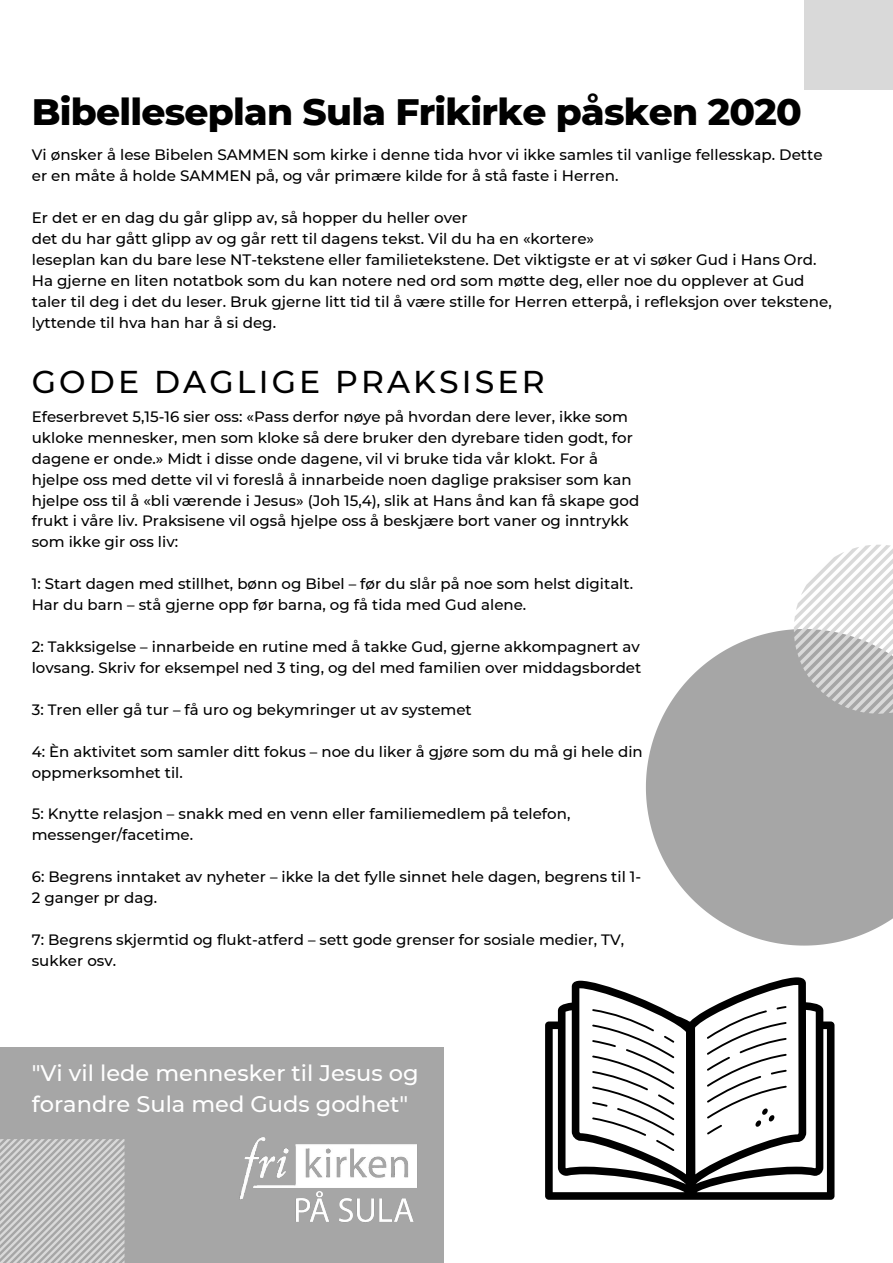
<style>
.page{position:relative;width:893px;height:1263px;background:#fff}
.page>*{position:absolute;margin:0;border:0;box-sizing:border-box;transform-origin:0 0}
.t1{font:800 37.5px "Montserrat";letter-spacing:-.02em;color:#000}
.t2{font:500 31.5px "Montserrat";letter-spacing:.1em;color:#000}
.t3{font:500 22.5px/31.4px "Montserrat";color:#fff}
.t4{font:500 15.08px/21px "Montserrat";color:#000}
.t5{font:500 15px/20.9px "Montserrat";color:#000}
</style>
<div class="page">
<div style="left:0;top:1047px;width:444px;height:216px;background:#a6a6a6"></div>
<div style="left:804px;top:0;width:89px;height:89px;background:#d9d9d9"></div>
<svg style="left:646px;top:629px;width:247px;height:316px;fill:#a6a6a6"></svg>
<svg style="left:545px;top:977px;width:289px;height:223px"></svg>
<svg style="left:592px;top:1009px;width:82px;height:142px"></svg>
<svg style="left:707px;top:1006px;width:79px;height:128px"></svg>
<svg style="left:794px;top:545px;width:99px;height:169px"></svg>
<img style="left:239px;top:1137px;width:178px;height:85px">
<svg style="left:0;top:1139px;width:124px;height:124px"></svg>
<h1 class="t1" style="left:32px;top:89px;width:771px">Bibelleseplan Sula Frikirke påsken 2020</h1>
<p class="t4" style="left:32px;top:144px;width:792px">Vi ønsker å lese Bibelen SAMMEN som kirke i denne tida hvor vi ikke samles til vanlige fellesskap. Dette er en måte å holde SAMMEN på, og vår primære kilde for å stå faste i Herren.</p>
<p class="t4" style="left:32px;top:207px;width:801px">Er det er en dag du går glipp av, så hopper du heller over<br>det du har gått glipp av og går rett til dagens tekst. Vil du ha en «kortere»<br>leseplan kan du bare lese NT-tekstene eller familietekstene. Det viktigste er at vi søker Gud i Hans Ord.<br>Ha gjerne en liten notatbok som du kan notere ned ord som møtte deg, eller noe du opplever at Gud taler til deg i det du leser. Bruk gjerne litt tid til å være stille for Herren etterpå, i refleksjon over tekstene, lyttende til hva han har å si deg.</p>
<h2 class="t2" style="left:32px;top:362px;width:514px">GODE DAGLIGE PRAKSISER</h2>
<p class="t5" style="left:32px;top:406px;width:609px">Efeserbrevet 5,15-16 sier oss: «Pass derfor nøye på hvordan dere lever, ikke som ukloke mennesker, men som kloke så dere bruker den dyrebare tiden godt, for dagene er onde.» Midt i disse onde dagene, vil vi bruke tida vår klokt. For å hjelpe oss med dette vil vi foreslå å innarbeide noen daglige praksiser som kan hjelpe oss til å «bli værende i Jesus» (Joh 15,4), slik at Hans ånd kan få skape god frukt i våre liv. Praksisene vil også hjelpe oss å beskjære bort vaner og inntrykk som ikke gir oss liv:</p>
<p class="t5" style="left:32px;top:573px;width:603px">1: Start dagen med stillhet, bønn og Bibel – før du slår på noe som helst digitalt.<br>Har du barn – stå gjerne opp før barna, og få tida med Gud alene.</p>
<p class="t5" style="left:32px;top:636px;width:611px">2: Takksigelse – innarbeide en rutine med å takke Gud, gjerne akkompagnert av lovsang. Skriv for eksempel ned 3 ting, og del med familien over middagsbordet</p>
<p class="t5" style="left:32px;top:699px;width:441px">3: Tren eller gå tur – få uro og bekymringer ut av systemet</p>
<p class="t5" style="left:32px;top:741px;width:612px">4: Èn aktivitet som samler ditt fokus – noe du liker å gjøre som du må gi hele din oppmerksomhet til.</p>
<p class="t5" style="left:32px;top:803px;width:540px">5: Knytte relasjon – snakk med en venn eller familiemedlem på telefon, messenger/facetime.</p>
<p class="t5" style="left:32px;top:866px;width:611px">6: Begrens inntaket av nyheter – ikke la det fylle sinnet hele dagen, begrens til 1-<br>2 ganger pr dag.</p>
<p class="t5" style="left:32px;top:929px;width:594px">7: Begrens skjermtid og flukt-atferd – sett gode grenser for sosiale medier, TV, sukker osv.</p>
<h3 class="t3" style="left:32px;top:1057px;width:388px">"Vi vil lede mennesker til Jesus og forandre Sula med Guds godhet"</h3>
</div>
